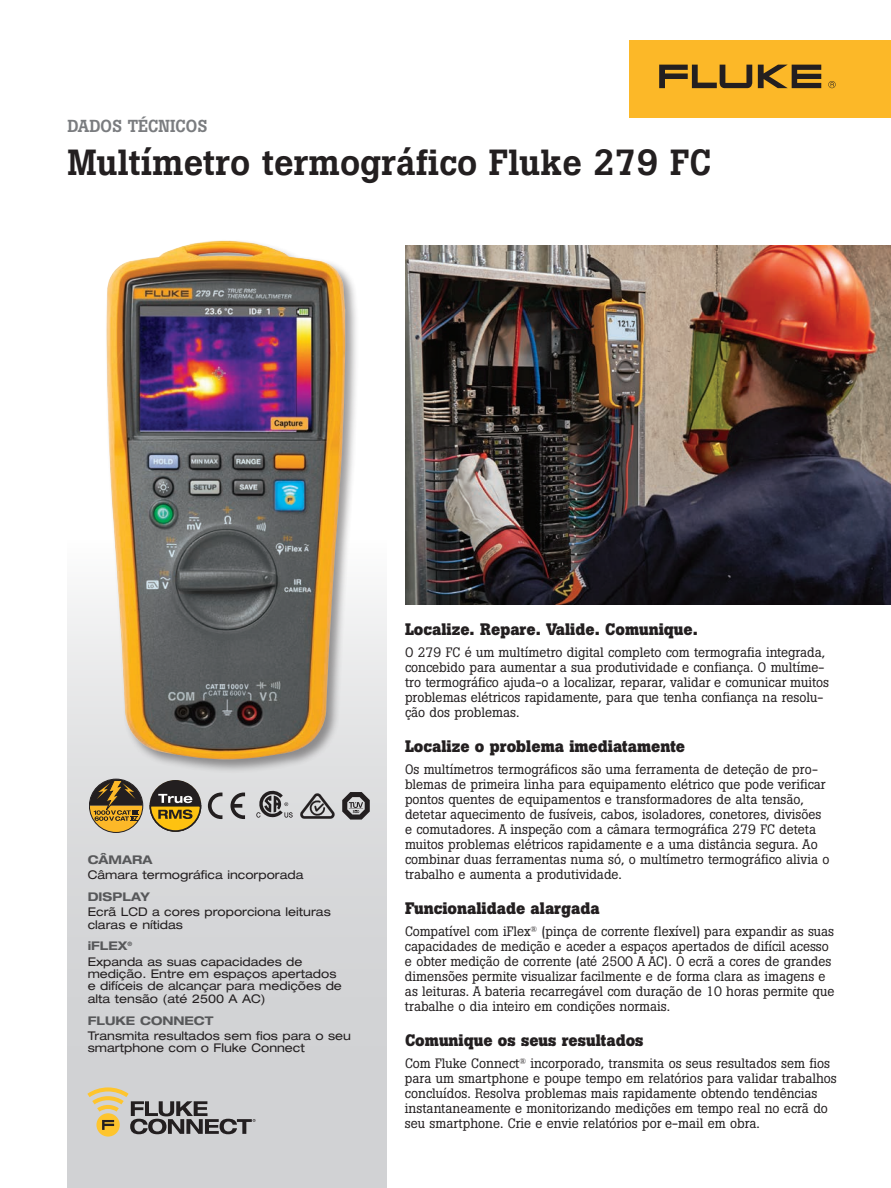
<style>
.page{position:relative;width:891px;height:1188px;background:#fff}
.page>*{position:absolute;margin:0;border:0;box-sizing:border-box;transform-origin:0 0}
.t1{font:500 36px "Boton Pro";color:#231f20}
.t2{font:500 17.25px "Boton Pro";color:#7a7c7f}
.t3{font:700 16.5px "Boton Pro";color:#231f20}
.t4{font:13.5px/15px "Boton Pro";color:#231f20}
.t5{font:expanded 12px/12.3px "Helvetica Neue LT Pro";color:#231f20}
.t6{font:700 expanded 12px "Helvetica Neue LT Pro";color:#57585a}
.s1{font-weight:700;color:#57585a}
</style>
<div class="page">
<div style="left:629px;top:40px;width:262px;height:78px;background:#fcb828"></div>
<svg style="left:758px;top:65px;width:63px;height:23px"></svg>
<svg style="left:659px;top:65px;width:93px;height:23px"></svg>
<svg style="left:828px;top:81px;width:8px;height:7px"></svg>
<div style="left:68px;top:540px;width:319px;height:648px;background:#d1d2d4"></div>
<div style="left:105px;top:239px;width:254px;height:535px;background:#231f20;opacity:.45"></div>
<img style="left:106px;top:239px;width:239px;height:521px">
<img style="left:405px;top:245px;width:486px;height:359px">
<svg style="left:256px;top:791px;width:37px;height:27px"></svg>
<svg style="left:208px;top:793px;width:14px;height:26px"></svg>
<svg style="left:230px;top:793px;width:15px;height:26px"></svg>
<svg style="left:300px;top:793px;width:35px;height:26px"></svg>
<svg style="left:342px;top:792px;width:28px;height:28px"></svg>
<svg style="left:89px;top:779px;width:54px;height:53px"></svg>
<div style="left:150px;top:781px;width:51px;height:50px;background:#231f20;border-radius:50%"></div>
<svg style="left:149px;top:794px;width:53px;height:38px"></svg>
<svg style="left:96px;top:1113px;width:24px;height:24px"></svg>
<svg style="left:87px;top:1087px;width:169px;height:47px"></svg>
<p class="t2" style="left:68px;top:115px;width:141px">DADOS TÉCNICOS</p>
<h1 class="t1" style="left:68px;top:140px;width:645px">Multímetro termográfico Fluke 279 FC</h1>
<p class="t6" style="left:88px;top:852px;width:66px">CÂMARA</p>
<p class="t5" style="left:88px;top:869px;width:217px">Câmara termográfica incorporada</p>
<p class="t6" style="left:88px;top:889px;width:63px">DISPLAY</p>
<p class="t5" style="left:88px;top:906px;width:245px">Ecrã LCD a cores proporciona leituras claras e nítidas</p>
<p class="t5" style="left:88px;top:938px;width:216px;line-height:15.1px"><span class="s1">iFLEX</span><sup>®<br></sup>Expanda as suas capacidades de</p>
<p class="t5" style="left:88px;top:967px;width:256px">medição. Entre em espaços apertados e difíceis de alcançar para medições de alta tensão (até 2500 A AC)</p>
<p class="t6" style="left:88px;top:1012px;width:127px">FLUKE CONNECT</p>
<p class="t5" style="left:88px;top:1029px;width:265px">Transmita resultados sem fios para o seu smartphone com o Fluke Connect</p>
<p class="t3" style="left:405px;top:618px;width:294px">Localize. Repare. Valide. Comunique.</p>
<p class="t4" style="left:405px;top:644px;width:426px">O 279 FC é um multímetro digital completo com termografia integrada, concebido para aumentar a sua produtividade e confiança. O multíme&shy;tro termográfico ajuda-o a localizar, reparar, validar e comunicar muitos problemas elétricos rapidamente, para que tenha confiança na resolu&shy;ção dos problemas.</p>
<p class="t3" style="left:405px;top:736px;width:282px">Localize o problema imediatamente</p>
<p class="t4" style="left:405px;top:762px;width:426px">Os multímetros termográficos são uma ferramenta de deteção de pro&shy;blemas de primeira linha para equipamento elétrico que pode verificar pontos quentes de equipamentos e transformadores de alta tensão, detetar aquecimento de fusíveis, cabos, isoladores, conetores, divisões e comutadores. A inspeção com a câmara termográfica 279 FC deteta muitos problemas elétricos rapidamente e a uma distância segura. Ao combinar duas ferramentas numa só, o multímetro termográfico alivia o trabalho e aumenta a produtividade.</p>
<p class="t3" style="left:405px;top:898px;width:196px">Funcionalidade alargada</p>
<p class="t4" style="left:405px;top:924px;width:431px">Compatível com iFlex<sup>®</sup> (pinça de corrente flexível) para expandir as suas capacidades de medição e aceder a espaços apertados de difícil acesso e obter medição de corrente (até 2500 A AC). O ecrã a cores de grandes dimensões permite visualizar facilmente e de forma clara as imagens e as leituras. A bateria recarregável com duração de 10 horas permite que trabalhe o dia inteiro em condições normais.</p>
<p class="t3" style="left:405px;top:1030px;width:240px">Comunique os seus resultados</p>
<p class="t4" style="left:405px;top:1056px;width:433px">Com Fluke Connect<sup>®</sup> incorporado, transmita os seus resultados sem fios para um smartphone e poupe tempo em relatórios para validar trabalhos concluídos. Resolva problemas mais rapidamente obtendo tendências instantaneamente e monitorizando medições em tempo real no ecrã do seu smartphone. Crie e envie relatórios por e-mail em obra.</p>
</div>
